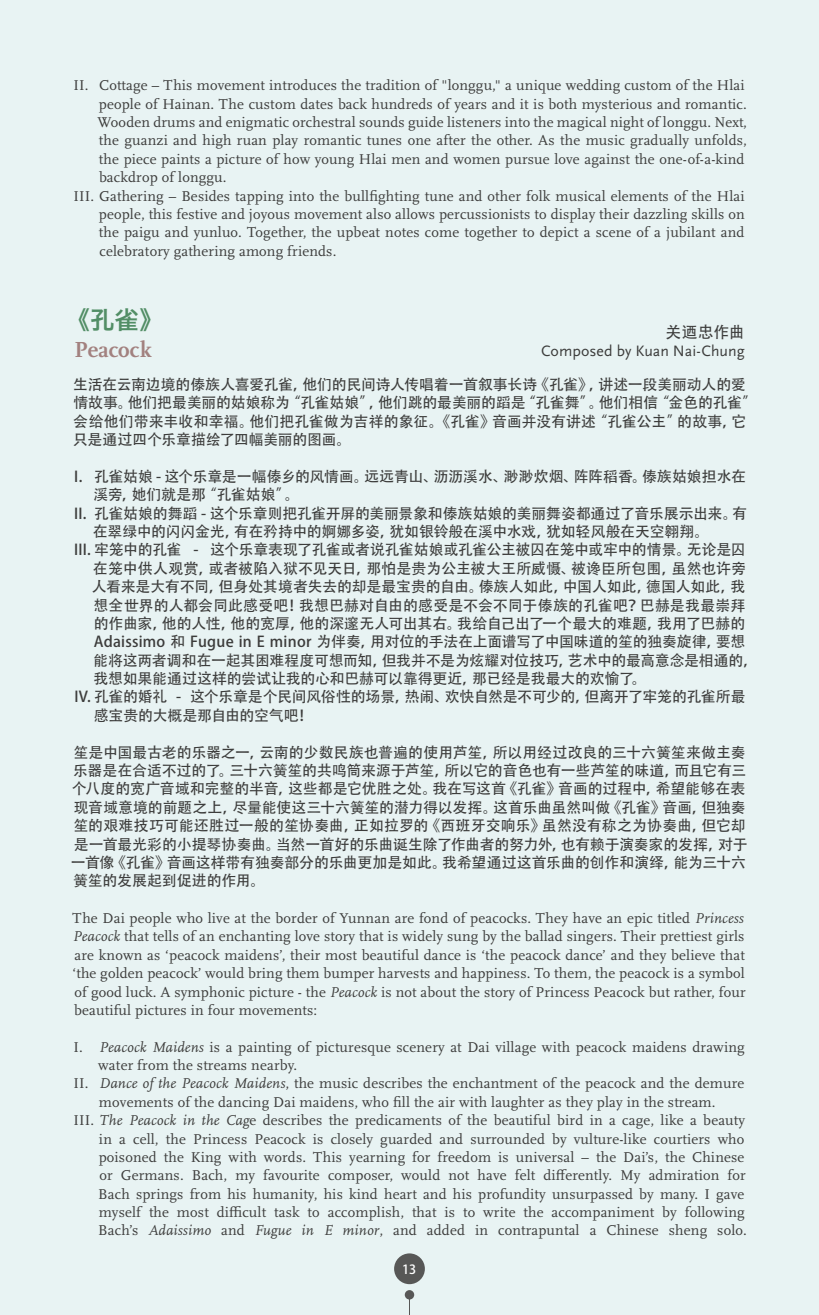
<style>
.page{position:relative;width:819px;height:1315px;background:#e8f3f3}
.page>*{position:absolute;margin:0;border:0;box-sizing:border-box;transform-origin:0 0}
.t1{font:24.5px "Hiragino Sans GB W6";color:#528e66}
.t2{font:700 22.75px "Scala Pro";color:#a2817f}
.t3{font:15.75px "Scala Sans Pro";color:#3c3c3b}
.t4{font:15.75px "Adobe Heiti Std";letter-spacing:.005em;color:#3c3c3b}
.t5{font:14.88px/18.4px "Scala Pro";letter-spacing:.01em;color:#3c3c3b}
.t6{font:14.88px/18.4px "Adobe Heiti Std";letter-spacing:-.01em;color:#3c3c3b}
.t7{font:14.88px "Adobe Heiti Std";letter-spacing:.01em;color:#3c3c3b}
.t8{font:12.6px "Adobe Heiti Std";color:#fff}
.s1{font-style:italic}
</style>
<div class="page">
<div style="left:394px;top:1253px;width:31px;height:31px;background:#575756;border-radius:50%"></div>
<div style="left:405px;top:1290px;width:9px;height:9px;background:#575756;border-radius:50%"></div>
<svg style="left:409px;top:1299px;width:1px;height:16px"></svg>
<p class="t5" style="left:74px;top:76px;width:672px">II. Cottage – This movement introduces the tradition of "longgu," a unique wedding custom of the Hlai</p>
<p class="t5" style="left:99px;top:95px;width:649px">people of Hainan. The custom dates back hundreds of years and it is both mysterious and romantic.</p>
<p class="t5" style="left:97px;top:113px;width:651px">Wooden drums and enigmatic orchestral sounds guide listeners into the magical night of longgu. Next,</p>
<p class="t5" style="left:99px;top:132px;width:649px">the guanzi and high ruan play romantic tunes one after the other. As the music gradually unfolds,</p>
<p class="t5" style="left:99px;top:150px;width:647px">the piece paints a picture of how young Hlai men and women pursue love against the one-of-a-kind</p>
<p class="t5" style="left:99px;top:168px;width:129px">backdrop of longgu.</p>
<p class="t5" style="left:74px;top:187px;width:672px">III. Gathering – Besides tapping into the bullfighting tune and other folk musical elements of the Hlai</p>
<p class="t5" style="left:99px;top:205px;width:647px">people, this festive and joyous movement also allows percussionists to display their dazzling skills on</p>
<p class="t5" style="left:99px;top:223px;width:647px">the paigu and yunluo. Together, the upbeat notes come together to depict a scene of a jubilant and</p>
<p class="t5" style="left:100px;top:242px;width:238px">celebratory gathering among friends.</p>
<h1 class="t1" style="left:65px;top:304px;width:100px">《孔雀》</h1>
<h2 class="t2" style="left:75px;top:337px;width:79px">Peacock</h2>
<p class="t4" style="left:665px;top:323px;width:80px">关迺忠作曲</p>
<p class="t3" style="left:541px;top:341px;width:205px">Composed by Kuan Nai-Chung</p>
<p class="t6" style="left:73px;top:376px;width:685px">生活在云南边境的傣族人喜爱孔雀，他们的民间诗人传唱着一首叙事长诗《孔雀》，讲述一段美丽动人的爱情故事。他们把最美丽的姑娘称为“孔雀姑娘”，他们跳的最美丽的蹈是“孔雀舞”。他们相信“金色的孔雀”会给他们带来丰收和幸福。他们把孔雀做为吉祥的象征。《孔雀》音画并没有讲述“孔雀公主”的故事，它只是通过四个乐章描绘了四幅美丽的图画。</p>
<p class="t6" style="left:74px;top:468px;width:673px">I. 孔雀姑娘 - 这个乐章是一幅傣乡的风情画。远远青山、沥沥溪水、渺渺炊烟、阵阵稻香。傣族姑娘担水在</p>
<p class="t6" style="left:93px;top:486px;width:208px">溪旁，她们就是那“孔雀姑娘”。</p>
<p class="t6" style="left:74px;top:504px;width:674px">II. 孔雀姑娘的舞蹈 - 这个乐章则把孔雀开屏的美丽景象和傣族姑娘的美丽舞姿都通过了音乐展示出来。有</p>
<p class="t6" style="left:93px;top:523px;width:618px">在翠绿中的闪闪金光，有在矜持中的婀娜多姿，犹如银铃般在溪中水戏，犹如轻风般在天空翱翔。</p>
<p class="t6" style="left:74px;top:541px;width:673px">III. 牢笼中的孔雀 - 这个乐章表现了孔雀或者说孔雀姑娘或孔雀公主被囚在笼中或牢中的情景。无论是囚</p>
<p class="t7" style="left:93px;top:559px;width:654px">在笼中供人观赏，或者被陷入狱不见天日，那怕是贵为公主被大王所威慑、被谗臣所包围，虽然也许旁</p>
<p class="t6" style="left:92px;top:578px;width:655px">人看来是大有不同，但身处其境者失去的却是最宝贵的自由。傣族人如此，中国人如此，德国人如此，我</p>
<p class="t7" style="left:93px;top:596px;width:653px">想全世界的人都会同此感受吧！我想巴赫对自由的感受是不会不同于傣族的孔雀吧？巴赫是我最崇拜</p>
<p class="t6" style="left:94px;top:615px;width:653px">的作曲家，他的人性，他的宽厚，他的深邃无人可出其右。我给自己出了一个最大的难题，我用了巴赫的</p>
<p class="t6" style="left:94px;top:633px;width:653px">Adaissimo 和 Fugue in E minor 为伴奏，用对位的手法在上面谱写了中国味道的笙的独奏旋律，要想</p>
<p class="t6" style="left:93px;top:651px;width:666px">能将这两者调和在一起其困难程度可想而知，但我并不是为炫耀对位技巧，艺术中的最高意念是相通的，</p>
<p class="t6" style="left:93px;top:670px;width:554px">我想如果能通过这样的尝试让我的心和巴赫可以靠得更近，那已经是我最大的欢愉了。</p>
<p class="t6" style="left:74px;top:688px;width:673px">IV. 孔雀的婚礼 - 这个乐章是个民间风俗性的场景，热闹、欢快自然是不可少的，但离开了牢笼的孔雀所最</p>
<p class="t6" style="left:94px;top:706px;width:221px">感宝贵的大概是那自由的空气吧！</p>
<p class="t6" style="left:71px;top:743px;width:678px">笙是中国最古老的乐器之一，云南的少数民族也普遍的使用芦笙，所以用经过改良的三十六簧笙来做主奏乐器是在合适不过的了。三十六簧笙的共鸣筒来源于芦笙，所以它的音色也有一些芦笙的味道，而且它有三个八度的宽广音域和完整的半音，这些都是它优胜之处。我在写这首《孔雀》音画的过程中，希望能够在表现音域意境的前题之上，尽量能使这三十六簧笙的潜力得以发挥。这首乐曲虽然叫做《孔雀》音画，但独奏笙的艰难技巧可能还胜过一般的笙协奏曲，正如拉罗的《西班牙交响乐》虽然没有称之为协奏曲，但它却是一首最光彩的小提琴协奏曲。当然一首好的乐曲诞生除了作曲者的努力外，也有赖于演奏家的发挥，对于一首像《孔雀》音画这样带有独奏部分的乐曲更加是如此。我希望通过这首乐曲的创作和演绎，能为三十六簧笙的发展起到促进的作用。</p>
<p class="t5" style="left:72px;top:909px;width:674px">The Dai people who live at the border of Yunnan are fond of peacocks. They have an epic titled <span class="s1">Princess Peacock</span> that tells of an enchanting love story that is widely sung by the ballad singers. Their prettiest girls are known as ‘peacock maidens’, their most beautiful dance is ‘the peacock dance’ and they believe that ‘the golden peacock’ would bring them bumper harvests and happiness. To them, the peacock is a symbol of good luck. A symphonic picture - the <span class="s1">Peacock</span> is not about the story of Princess Peacock but rather, four beautiful pictures in four movements:</p>
<p class="t5" style="left:73px;top:1037px;width:672px">I. <span class="s1">Peacock Maidens</span> is a painting of picturesque scenery at Dai village with peacock maidens drawing</p>
<p class="t5" style="left:98px;top:1056px;width:200px">water from the streams nearby.</p>
<p class="t5" style="left:73px;top:1074px;width:672px">II. <span class="s1">Dance of the Peacock Maidens</span>, the music describes the enchantment of the peacock and the demure</p>
<p class="t5" style="left:99px;top:1093px;width:618px">movements of the dancing Dai maidens, who fill the air with laughter as they play in the stream.</p>
<p class="t5" style="left:73px;top:1111px;width:673px">III. <span class="s1">The Peacock in the Cag</span>e describes the predicaments of the beautiful bird in a cage, like a beauty</p>
<p class="t5" style="left:99px;top:1129px;width:647px">in a cell, the Princess Peacock is closely guarded and surrounded by vulture-like courtiers who</p>
<p class="t5" style="left:99px;top:1148px;width:647px">poisoned the King with words. This yearning for freedom is universal – the Dai’s, the Chinese</p>
<p class="t5" style="left:99px;top:1166px;width:647px">or Germans. Bach, my favourite composer, would not have felt differently. My admiration for</p>
<p class="t5" style="left:98px;top:1184px;width:647px">Bach springs from his humanity, his kind heart and his profundity unsurpassed by many. I gave</p>
<p class="t5" style="left:99px;top:1203px;width:647px">myself the most difficult task to accomplish, that is to write the accompaniment by following</p>
<p class="t5" style="left:98px;top:1221px;width:650px">Bach’s <span class="s1">Adaissimo</span> and <span class="s1">Fugue in E minor</span>, and added in contrapuntal a Chinese sheng solo.</p>
<p class="t8" style="left:402px;top:1261px;width:16px">13</p>
</div>
